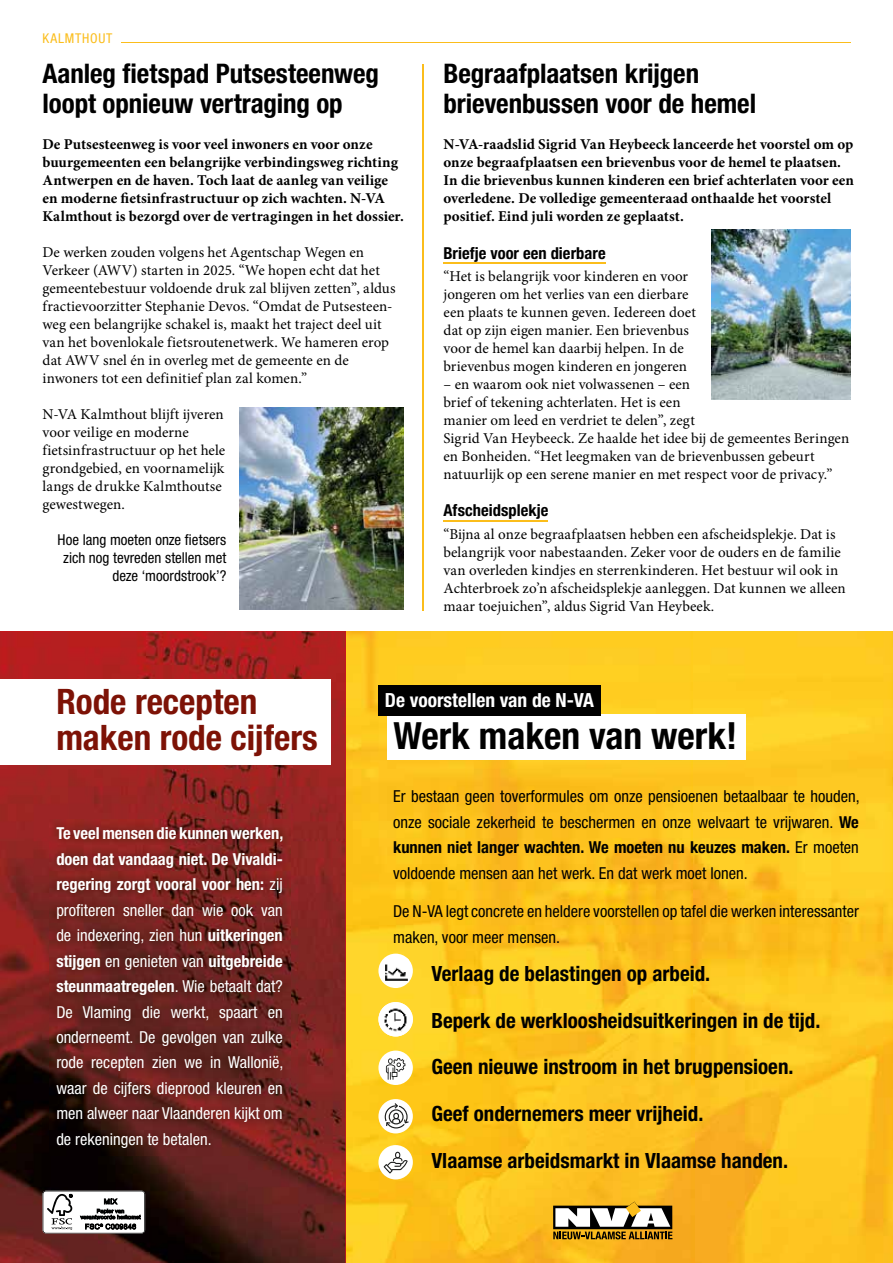
<style>
.page{position:relative;width:893px;height:1263px;background:#fff}
.page>*{position:absolute;margin:0;border:0;box-sizing:border-box;transform-origin:0 0}
.t1{font:700 condensed 37.5px "Helvetica Neue LT Std";color:#000}
.t2{font:700 condensed 35.1px/36px "Helvetica Neue LT Std";color:#7d1206}
.t3{font:700 condensed 27px/30px "Helvetica Neue LT Std";letter-spacing:-.005em;color:#000}
.t4{font:700 condensed 21px "Helvetica Neue LT Std";color:#000}
.t5{font:700 condensed 19.5px "Helvetica Neue LT Std";color:#fff}
.t6{font:condensed 16.5px/25.5px "Helvetica Neue LT Std";color:#fff;text-align:justify}
.t7{font:condensed 16.5px/25.5px "Helvetica Neue LT Std";color:#000;text-align:justify}
.t8{font:700 condensed 16.5px "Helvetica Neue LT Std";letter-spacing:.005em;color:#000}
.t9{font:15px/18px "Minion Pro";color:#000}
.t10{font:700 15px/18px "Minion Pro";color:#000}
.t11{font:condensed 15px/18px "Helvetica Neue LT Std";color:#000;text-align:right}
.t12{font:condensed 13.5px "Helvetica Neue LT Std";letter-spacing:.055em;color:#fbbd1b}
.s1{font-weight:700}
</style>
<div class="page">
<img style="left:345px;top:631px;width:548px;height:632px">
<img style="left:0;top:631px;width:345px;height:210px">
<img style="left:0;top:841px;width:98px;height:422px">
<img style="left:247px;top:841px;width:98px;height:422px">
<img style="left:98px;top:1155px;width:149px;height:108px">
<div style="left:0;top:679px;width:331px;height:86px;background:#fff"></div>
<img style="left:50px;top:820px;width:240px;height:335px">
<div style="left:387px;top:714px;width:358px;height:45px;background:#fff"></div>
<div style="left:378px;top:685px;width:223px;height:31px;background:#000"></div>
<div style="left:378px;top:954px;width:35px;height:34px;background:#fff;border-radius:50%"></div>
<img style="left:385px;top:958px;width:24px;height:23px">
<img style="left:378px;top:1002px;width:35px;height:34px;border-radius:17px">
<div style="left:378px;top:1050px;width:35px;height:35px;background:#fff;border-radius:50%"></div>
<svg style="left:386px;top:1058px;width:19px;height:22px"></svg>
<div style="left:378px;top:1145px;width:35px;height:34px;background:#fff;border-radius:50%"></div>
<svg style="left:384px;top:1152px;width:24px;height:21px"></svg>
<div style="left:378px;top:1099px;width:35px;height:34px;background:#fff;border-radius:50%"></div>
<svg style="left:385px;top:1103px;width:24px;height:25px"></svg>
<svg style="left:553px;top:1201px;width:119px;height:38px"></svg>
<hr style="left:443px;top:263px;width:163px;height:1px;background:#fbbd1b">
<hr style="left:443px;top:521px;width:105px;height:1px;background:#fbbd1b">
<hr style="left:422px;top:64px;width:2px;height:547px;background:#fbbd1b">
<img style="left:711px;top:230px;width:139px;height:169px">
<img style="left:239px;top:407px;width:165px;height:202px">
<hr style="left:121px;top:42px;width:729px;height:1px;background:#fbbd1b">
<svg style="left:43px;top:1191px;width:102px;height:42px"></svg>
<p class="t12" style="left:43px;top:30px;width:71px">KALMTHOUT</p>
<h3 class="t3" style="left:43px;top:58px;width:338px">Aanleg fietspad Putsesteenweg loopt opnieuw vertraging op</h3>
<p class="t10" style="left:43px;top:135px;width:363px">De Putsesteenweg is voor veel inwoners en voor onze buurgemeenten een belangrijke verbindingsweg richting Antwerpen en de haven. Toch laat de aanleg van veilige en moderne etsinfrastructuur op zich wachten. N-VA Kalmthout is bezorgd over de vertragingen in het dossier.</p>
<p class="t9" style="left:43px;top:243px;width:354px">De werken zouden volgens het Agentschap Wegen en Verkeer (AWV) starten in 2025. “We hopen echt dat het gemeentebestuur voldoende druk zal blijven zetten”, aldus fractievoorzitter Stephanie Devos. “Omdat de Putsesteen&shy;weg een belangrijke schakel is, maakt het traject deel uit van het bovenlokale fietsroutenetwerk. We hameren erop dat AWV snel én in overleg met de gemeente en de inwoners tot een definitief plan zal komen.”</p>
<p class="t9" style="left:43px;top:405px;width:184px">N-VA Kalmthout blijft ijveren voor veilige en moderne fietsinfrastructuur op het hele grondgebied, en voornamelijk langs de drukke Kalmthoutse gewestwegen.</p>
<p class="t11" style="left:58px;top:531px;width:170px">Hoe lang moeten onze fietsers zich nog tevreden stellen met deze ‘moordstrook’?</p>
<h3 class="t3" style="left:443px;top:58px;width:314px">Begraafplaatsen krijgen brievenbussen voor de hemel</h3>
<p class="t10" style="left:443px;top:135px;width:412px">N-VA-raadslid Sigrid Van Heybeeck lanceerde het voorstel om op onze begraafplaatsen een brievenbus voor de hemel te plaatsen.<br>In die brievenbus kunnen kinderen een brief achterlaten voor een overledene. De volledige gemeenteraad onthaalde het voorstel positief. Eind juli worden ze geplaatst.</p>
<p class="t8" style="left:443px;top:243px;width:164px">Briefje voor een dierbare</p>
<p class="t9" style="left:443px;top:267px;width:254px">“Het is belangrijk voor kinderen en voor jongeren om het verlies van een dierbare een plaats te kunnen geven. Iedereen doet dat op zijn eigen manier. Een brievenbus voor de hemel kan daarbij helpen. In de brievenbus mogen kinderen en jongeren</p>
<p class="t9" style="left:443px;top:375px;width:407px">– en waarom ook niet volwassenen – een<br>brief of tekening achterlaten. Het is een<br>manier om leed en verdriet te delen”, zegt<br>Sigrid Van Heybeeck. Ze haalde het idee bij de gemeentes Beringen en Bonheiden. “Het leegmaken van de brievenbussen gebeurt natuurlijk op een serene manier en met respect voor de privacy.”</p>
<p class="t8" style="left:443px;top:500px;width:106px">Afscheidsplekje</p>
<p class="t9" style="left:443px;top:525px;width:404px">“Bijna al onze begraafplaatsen hebben een afscheidsplekje. Dat is belangrijk voor nabestaanden. Zeker voor de ouders en de familie van overleden kindjes en sterrenkinderen. Het bestuur wil ook in Achterbroek zo’n afscheidsplekje aanleggen. Dat kunnen we alleen maar toejuichen”, aldus Sigrid Van Heybeek.</p>
<h2 class="t2" style="left:56px;top:683px;width:263px">Rode recepten maken rode cijfers</h2>
<p class="t6" style="left:56px;top:820px;width:229px"><span class="s1">Te veel mensen die kunnen werken, doen dat vandaag niet. De Vivaldi&shy;regering zorgt vooral voor hen:</span> zij profiteren sneller dan wie ook van de indexering, zien hun <span class="s1">uitkeringen stijgen</span> en genieten van <span class="s1">uitgebreide steunmaatregelen</span>. Wie betaalt dat?<br>De Vlaming die werkt, spaart en onderneemt. De gevolgen van zulke rode recepten zien we in Wallonië, waar de cijfers dieprood kleuren en men alweer naar Vlaanderen kijkt om de rekeningen te betalen.</p>
<h3 class="t5" style="left:385px;top:689px;width:211px">De voorstellen van de N-VA</h3>
<h1 class="t1" style="left:394px;top:713px;width:345px">Werk maken van werk!</h1>
<p class="t7" style="left:393px;top:784px;width:468px">Er bestaan geen toverformules om onze pensioenen betaalbaar te houden, onze sociale zekerheid te beschermen en onze welvaart te vrijwaren. <span class="s1">We kunnen niet langer wachten. We moeten nu keuzes maken.</span> Er moeten voldoende mensen aan het werk. En dat werk moet lonen.</p>
<p class="t7" style="left:393px;top:898px;width:467px">De N-VA legt concrete en heldere voorstellen op tafel die werken interessanter maken, voor meer mensen.</p>
<h3 class="t4" style="left:431px;top:961px;width:280px">Verlaag de belastingen op arbeid.</h3>
<h3 class="t4" style="left:431px;top:1007px;width:390px">Beperk de werkloosheidsuitkeringen in de tijd.</h3>
<h3 class="t4" style="left:431px;top:1054px;width:364px">Geen nieuwe instroom in het brugpensioen.</h3>
<h3 class="t4" style="left:431px;top:1101px;width:273px">Geef ondernemers meer vrijheid.</h3>
<h3 class="t4" style="left:431px;top:1148px;width:358px">Vlaamse arbeidsmarkt in Vlaamse handen.</h3>
</div>
